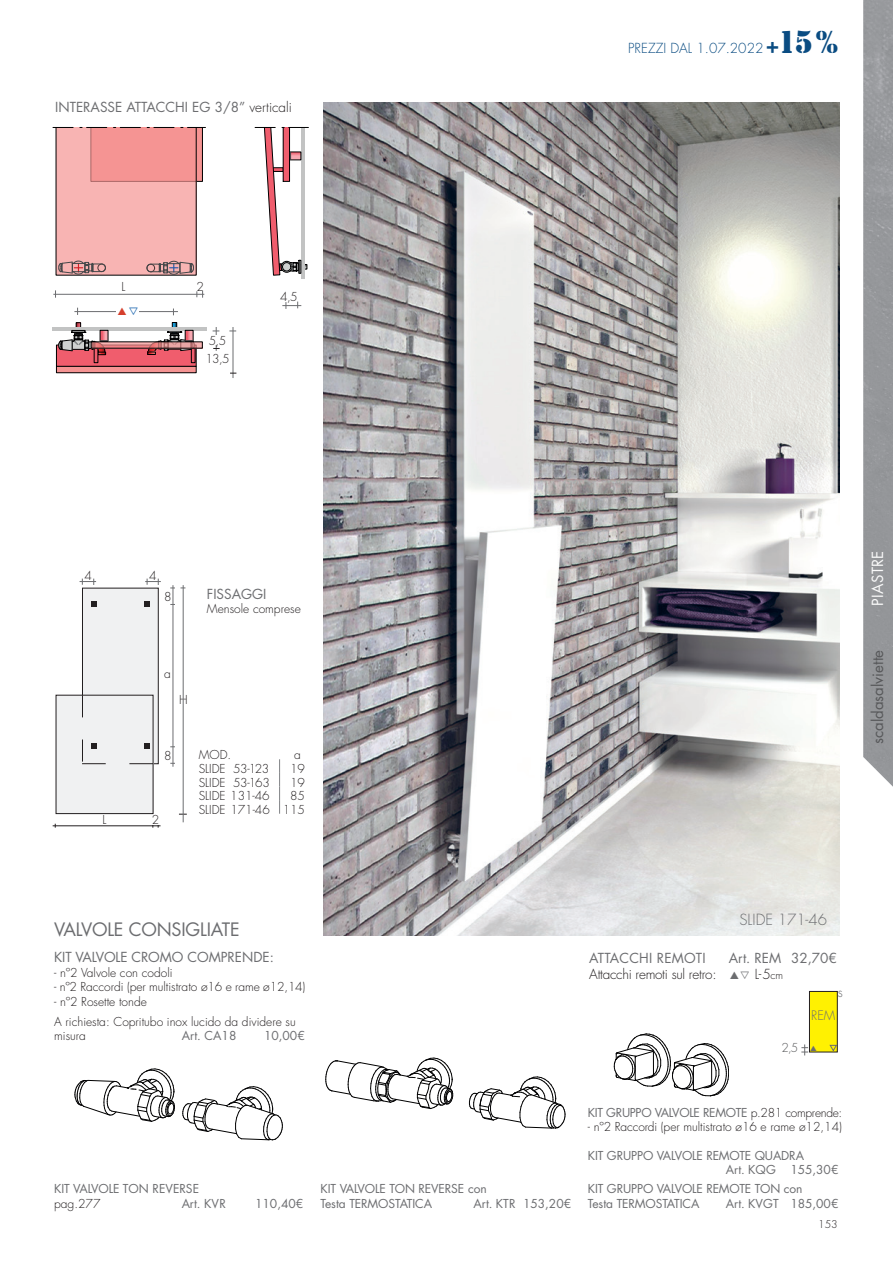
<style>
.page{position:relative;width:893px;height:1263px;background:#fff}
.page>*{position:absolute;margin:0;border:0;box-sizing:border-box;transform-origin:0 0}
.t1{font:18px "Futura Std";letter-spacing:-.01em;color:#6c6d70}
.t2{font:15px "Futura Std";color:#57585a}
.t3{font:300 15px "Futura Std";color:#6c6d70}
.t4{font:15px "Futura Std";letter-spacing:.025em;color:#fafafa}
.t5{font:13.5px "Futura Std";color:#6c6d70}
.t6{font:300 13.5px/16.2px "Futura Std";letter-spacing:-.02em;color:#231f20}
.t7{font:300 13.5px "Futura Std";color:#0a4c82}
.t8{font:300 13.5px "Futura Std";color:#6c6d70}
.t9{font:300 12.75px "Futura Std";color:#6c6d70}
.t10{font:300 12px/13.6px "Futura Std";color:#231f20;text-align:right}
.t11{font:12px/14.4px "Futura Std";letter-spacing:-.01em;color:#6c6d70}
.t12{font:300 12px "Futura Std";color:#57585a}
.t13{font:300 10.5px "Futura Std";color:#231f20}
.s1{font-weight:300;color:#231f20}
.s2{font-family:"Stencil";font-weight:400;font-size:22.5px}
.s3{font-family:"Stencil";font-weight:400;font-size:33px}
.s4{font-weight:400;color:#6c6d70}
.s5{color:#6c6d70}
.s6{font-size:10.5px}
</style>
<div class="page">
<img style="left:863px;top:0;width:30px;height:787px">
<div style="left:82px;top:588px;width:76px;height:176px;background:#f0f1f2"></div>
<div style="left:82px;top:588px;width:77px;height:176px;border:1px solid #231f20"></div>
<div style="left:56px;top:695px;width:97px;height:118px;background:#f0f1f2"></div>
<div style="left:56px;top:695px;width:97px;height:119px;border:1px solid #231f20"></div>
<img style="left:323px;top:102px;width:516px;height:833px">
<div style="left:76px;top:322px;width:5px;height:12px;border:1px solid #000001"></div>
<div style="left:56px;top:345px;width:140px;height:21px;background:#f05d6d"></div>
<div style="left:91px;top:127px;width:111px;height:54px;background:linear-gradient(to bottom,#f59493,#f59493)"></div>
<div style="left:56px;top:127px;width:140px;height:148px;background:#f59493;opacity:.7"></div>
<div style="left:56px;top:366px;width:140px;height:7px;background:#f59493"></div>
<div style="left:56px;top:366px;width:141px;height:7px;border:1px solid #000001"></div>
<hr style="left:52px;top:327px;width:154px;height:3px;background:#c2c3c3">
<svg style="left:58px;top:260px;width:48px;height:15px"></svg>
<svg style="left:146px;top:260px;width:48px;height:15px"></svg>
<svg style="left:94px;top:355px;width:4px;height:8px"></svg>
<svg style="left:191px;top:349px;width:5px;height:14px"></svg>
<div style="left:91px;top:342px;width:111px;height:6px;background:#f59493;opacity:.7"></div>
<hr style="left:301px;top:127px;width:3px;height:152px;background:#c2c3c3">
<svg style="left:53px;top:127px;width:153px;height:1px"></svg>
<svg style="left:58px;top:323px;width:51px;height:32px"></svg>
<svg style="left:147px;top:322px;width:48px;height:33px"></svg>
<svg style="left:255px;top:127px;width:53px;height:149px"></svg>
<hr style="left:53px;top:294px;width:151px;height:1px;background:#6c6d70">
<svg style="left:282px;top:302px;width:19px;height:7px"></svg>
<hr style="left:74px;top:311px;width:104px;height:1px;background:#6c6d70">
<div style="left:117px;top:307px;width:22px;height:7px;background:#fff"></div>
<svg style="left:213px;top:327px;width:7px;height:24px"></svg>
<div style="left:209px;top:335px;width:17px;height:10px;background:#fff"></div>
<svg style="left:197px;top:291px;width:6px;height:7px"></svg>
<hr style="left:233px;top:327px;width:1px;height:51px;background:#6c6d70">
<svg style="left:325px;top:1058px;width:128px;height:51px"></svg>
<svg style="left:469px;top:1076px;width:97px;height:53px"></svg>
<svg style="left:75px;top:1068px;width:100px;height:54px"></svg>
<svg style="left:182px;top:1086px;width:101px;height:54px"></svg>
<svg style="left:144px;top:602px;width:6px;height:5px"></svg>
<svg style="left:92px;top:602px;width:5px;height:5px"></svg>
<hr style="left:53px;top:825px;width:108px;height:1px;background:#231f20">
<svg style="left:80px;top:579px;width:16px;height:6px"></svg>
<svg style="left:145px;top:579px;width:16px;height:6px"></svg>
<hr style="left:183px;top:585px;width:1px;height:237px;background:#6c6d70">
<svg style="left:82px;top:695px;width:71px;height:69px"></svg>
<hr style="left:173px;top:585px;width:1px;height:182px;background:#6c6d70">
<svg style="left:153px;top:825px;width:6px;height:3px"></svg>
<div style="left:809px;top:991px;width:29px;height:61px;background:#fff101;border:1px solid #231f20"></div>
<svg style="left:830px;top:1045px;width:7px;height:6px"></svg>
<svg style="left:279px;top:759px;width:1px;height:55px"></svg>
<svg style="left:614px;top:1033px;width:115px;height:63px"></svg>
<svg style="left:801px;top:1044px;width:16px;height:11px"></svg>
<p class="t5" style="left:55px;top:99px;width:238px">INTERASSE ATTACCHI EG 3/8” <span class="s1">verticali</span></p>
<p class="t10" style="left:121px;top:280px;width:5px">L</p>
<p class="t10" style="left:196px;top:280px;width:9px">2</p>
<p class="t10" style="left:209px;top:334px;width:19px">5,5</p>
<p class="t10" style="left:205px;top:352px;width:26px">13,5</p>
<p class="t10" style="left:280px;top:290px;width:19px">4,5</p>
<p class="t7" style="left:628px;top:40px;width:211px">PREZZI DAL 1.07.2022 <span class="s2">+</span><span class="s3">15%</span></p>
<p class="t10" style="left:84px;top:569px;width:9px">4</p>
<p class="t10" style="left:149px;top:569px;width:9px">4</p>
<p class="t10" style="left:164px;top:590px;width:9px">8</p>
<p class="t5" style="left:207px;top:585px;width:61px">FISSAGGI</p>
<p class="t10" style="left:207px;top:603px;width:95px">Mensole comprese</p>
<p class="t10" style="left:102px;top:814px;width:5px">L</p>
<p class="t10" style="left:164px;top:667px;width:8px">a</p>
<p class="t10" style="left:179px;top:693px;width:10px">H</p>
<p class="t10" style="left:164px;top:749px;width:9px">8</p>
<p class="t10" style="left:152px;top:814px;width:9px">2</p>
<p class="t10" style="left:199px;top:748px;width:34px">MOD.</p>
<p class="t10" style="left:294px;top:748px;width:8px">a</p>
<p class="t10" style="left:199px;top:762px;width:72px">SLIDE 53-123</p>
<p class="t10" style="left:290px;top:762px;width:16px">19</p>
<p class="t10" style="left:199px;top:776px;width:73px">SLIDE 53-163</p>
<p class="t10" style="left:290px;top:776px;width:16px">19</p>
<p class="t10" style="left:199px;top:789px;width:72px">SLIDE 131-46</p>
<p class="t10" style="left:199px;top:789px;width:108px">85<br>SLIDE 171-46 115</p>
<p class="t4" style="left:868px;top:606px;width:57px;rotate:-90deg">PIASTRE</p>
<p class="t2" style="left:868px;top:744px;width:96px;rotate:-90deg">scaldasalviette</p>
<h1 class="t1" style="left:54px;top:917px;width:187px">VALVOLE CONSIGLIATE</h1>
<p class="t5" style="left:54px;top:949px;width:221px">KIT VALVOLE CROMO COMPRENDE:</p>
<p class="t10" style="left:54px;top:966px;width:120px">- nº2 Valvole con codoli</p>
<p class="t10" style="left:54px;top:980px;width:253px">- nº2 Raccordi (per multistrato ø16 e rame ø12,14)</p>
<p class="t10" style="left:54px;top:991px;width:243px;line-height:20.4px;text-align:left">- nº2 Rosette tonde<br>A richiesta: Copritubo inox lucido da dividere su</p>
<p class="t10" style="left:54px;top:1029px;width:33px">misura</p>
<p class="t11" style="left:182px;top:1029px;width:56px">Art. CA18</p>
<p class="t11" style="left:264px;top:1029px;width:42px">10,00€</p>
<p class="t3" style="left:739px;top:910px;width:89px">SLIDE 171-46</p>
<p class="t6" style="left:589px;top:950px;width:249px;text-indent:139px"><span class="s4">Art. REM 32,70€<br></span>Attacchi remoti sul retro: <span class="s5">▲▽</span> L-5<span class="s6">cm</span></p>
<p class="t5" style="left:589px;top:949px;width:118px">ATTACCHI REMOTI</p>
<p class="t8" style="left:838px;top:984px;width:7px">s</p>
<p class="t12" style="left:782px;top:1040px;width:18px">2,5</p>
<p class="t9" style="left:811px;top:1008px;width:26px">REM</p>
<p class="t11" style="left:54px;top:1182px;width:146px">KIT VALVOLE TON REVERSE</p>
<p class="t10" style="left:54px;top:1197px;width:48px">pag.277</p>
<p class="t11" style="left:182px;top:1196px;width:46px">Art. KVR</p>
<p class="t11" style="left:255px;top:1196px;width:50px">110,40€</p>
<p class="t11" style="left:321px;top:1182px;width:168px">KIT VALVOLE TON REVERSE con<br>Testa TERMOSTATICA</p>
<p class="t11" style="left:474px;top:1196px;width:99px">Art. KTR 153,20€</p>
<p class="t11" style="left:588px;top:1105px;width:256px">KIT GRUPPO VALVOLE REMOTE <span class="s1">p.281 comprende:</span></p>
<p class="t10" style="left:588px;top:1120px;width:256px">- nº2 Raccordi (per multistrato ø16 e rame ø12,14)</p>
<p class="t11" style="left:726px;top:1148px;width:114px;text-indent:-138px">KIT GRUPPO VALVOLE REMOTE QUADRA<br>Art. KQG 155,30€</p>
<p class="t11" style="left:588px;top:1182px;width:216px">KIT GRUPPO VALVOLE REMOTE TON con<br>Testa TERMOSTATICA</p>
<p class="t11" style="left:726px;top:1196px;width:114px">Art. KVGT 185,00€</p>
<p class="t13" style="left:818px;top:1218px;width:21px">153</p>
</div>
